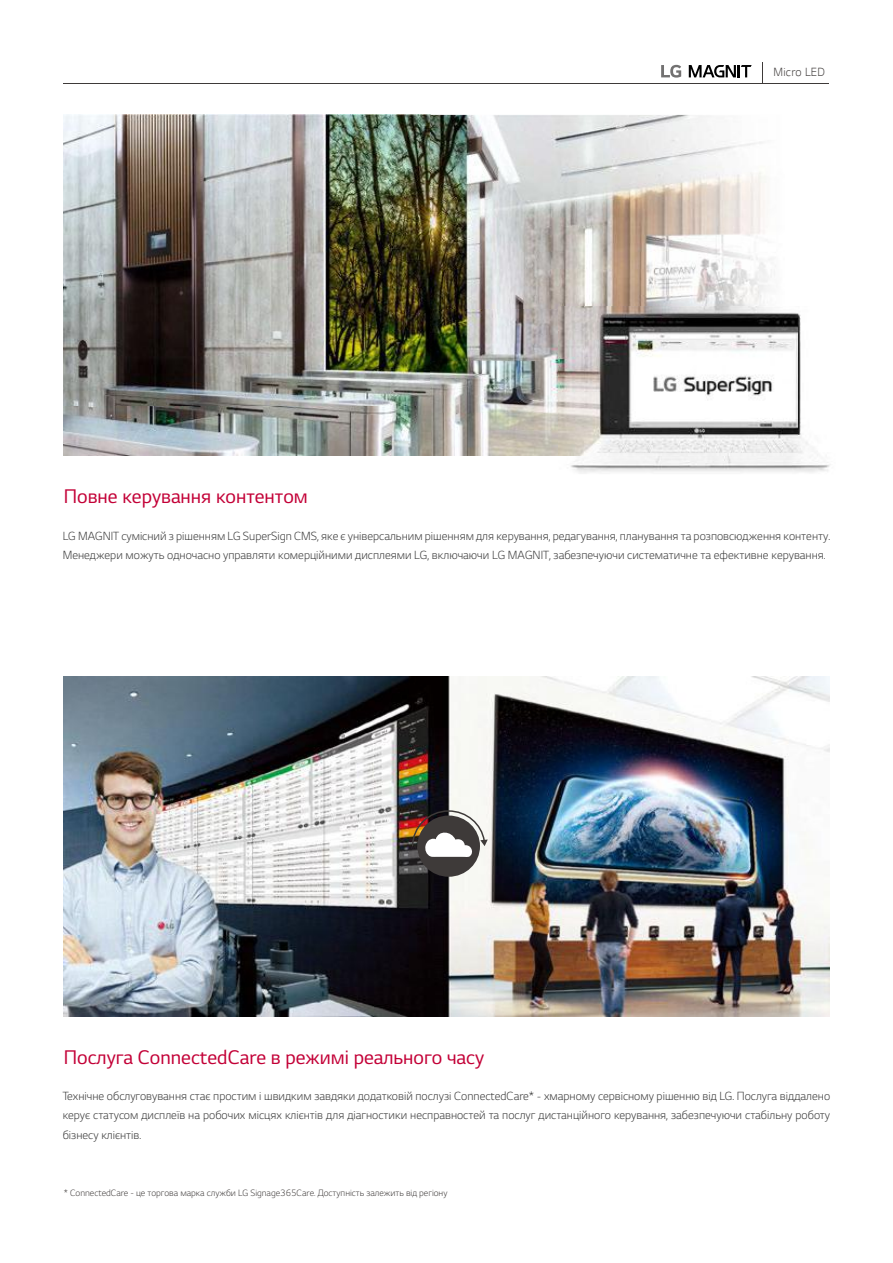
<style>
.page{position:relative;width:893px;height:1263px;background:#fff}
.page>*{position:absolute;margin:0;border:0;box-sizing:border-box;transform-origin:0 0}
.t1{font:22.5px "LG Smart";color:#c30037}
.t2{font:300 13.5px/19.5px "LG Smart";color:#333}
.t3{font:300 13.5px "LG Smart";letter-spacing:.025em;color:#3e3a39}
.t4{font:300 10.5px "LG Smart";color:#3e3a39}
</style>
<div class="page">
<svg style="left:661px;top:65px;width:20px;height:13px"></svg>
<svg style="left:689px;top:65px;width:63px;height:12px"></svg>
<hr style="left:64px;top:84px;width:765px;height:1px;background:#3e3a39">
<svg style="left:762px;top:63px;width:1px;height:21px"></svg>
<img style="left:64px;top:115px;width:366px;height:340px">
<img style="left:430px;top:115px;width:345px;height:194px">
<img style="left:430px;top:309px;width:129px;height:146px">
<img style="left:559px;top:313px;width:271px;height:160px">
<img style="left:559px;top:306px;width:238px;height:149px">
<img style="left:64px;top:676px;width:765px;height:340px">
<div style="left:417px;top:815px;width:63px;height:62px;background:#3e3a39;border-radius:50%"></div>
<svg style="left:412px;top:810px;width:76px;height:47px"></svg>
<h1 class="t1" style="left:64px;top:484px;width:246px">Повне керування контентом</h1>
<p class="t3" style="left:773px;top:64px;width:53px">Micro LED</p>
<p class="t2" style="left:63px;top:526px;width:769px">LG MAGNIT сумісний з рішенням LG SuperSign CMS, яке є універсальним рішенням для керування, редагування, планування та розповсюдження контенту.<br>Менеджери можуть одночасно управляти комерційними дисплеями LG, включаючи LG MAGNIT, забезпечуючи систематичне та ефективне керування.</p>
<h1 class="t1" style="left:64px;top:1045px;width:422px">Послуга ConnectedCare в режимі реального часу</h1>
<p class="t2" style="left:63px;top:1086px;width:769px;text-align:justify">Технічне обслуговування стає простим і швидким завдяки додатковій послузі ConnectedCare* - хмарному сервісному рішенню від LG. Послуга віддалено керує статусом дисплеїв на робочих місцях клієнтів для діагностики несправностей та послуг дистанційного керування, забезпечуючи стабільну роботу бізнесу клієнтів.</p>
<p class="t4" style="left:64px;top:1187px;width:385px">* ConnectedCare - це торгова марка служби LG Signage365Care. Доступність залежить від регіону</p>
</div>
